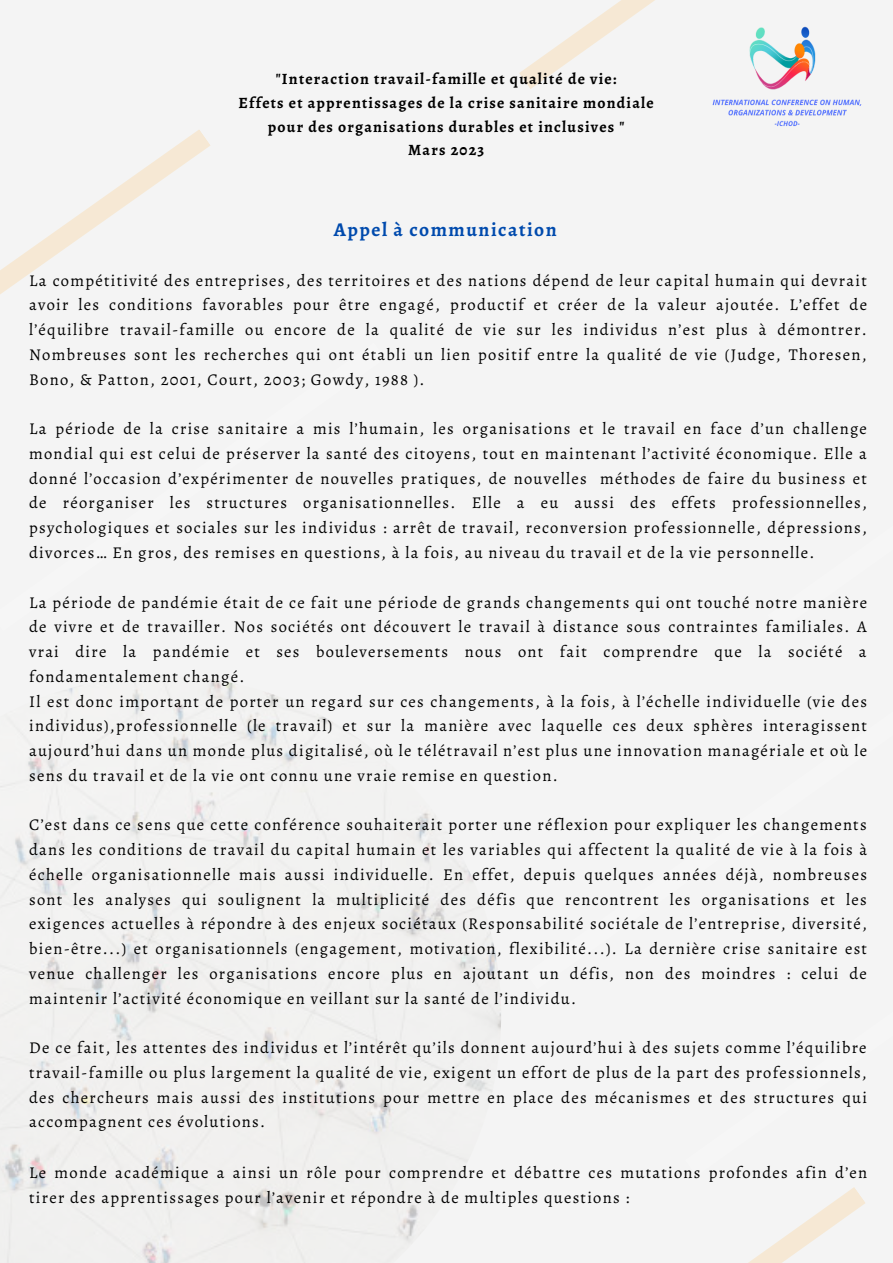
<style>
.page{position:relative;width:893px;height:1263px;background:#f4f4f4}
.page>*{position:absolute;margin:0;border:0;box-sizing:border-box;transform-origin:0 0}
.t1{font:700 19.5px "Alegreya";letter-spacing:.075em;color:#004aad}
.t2{font:16.5px/24.8px "Alegreya";letter-spacing:.075em;color:#000;text-align:justify}
.t3{font:700 15.75px/23.6px "Alegreya";letter-spacing:.075em;color:#000;text-align:center}
</style>
<div class="page">
<img style="left:0;top:679px;width:501px;height:584px">
<svg style="left:0;top:130px;width:210px;height:164px"></svg>
<svg style="left:519px;top:0;width:136px;height:89px"></svg>
<svg style="left:748px;top:1187px;width:117px;height:76px"></svg>
<img style="left:712px;top:26px;width:150px;height:100px">
<p class="t3" style="left:238px;top:67px;width:417px">"Interaction travail-famille et qualité de vie:<br>Effets et apprentissages de la crise sanitaire mondiale pour des organisations durables et inclusives "<br>Mars 2023</p>
<p class="t1" style="left:334px;top:216px;width:224px">Appel à communication</p>
<p class="t2" style="left:29px;top:268px;width:839px">La compétitivité des entreprises, des territoires et des nations dépend de leur capital humain qui devrait avoir les conditions favorables pour être engagé, productif et créer de la valeur ajoutée. L’effet de l’équilibre travail-famille ou encore de la qualité de vie sur les individus n’est plus à démontrer.<br>Nombreuses sont les recherches qui ont établi un lien positif entre la qualité de vie (Judge, Thoresen, Bono, &amp; Patton, 2001, Court, 2003; Gowdy, 1988 ).</p>
<p class="t2" style="left:29px;top:416px;width:839px">La période de la crise sanitaire a mis l’humain, les organisations et le travail en face d’un challenge mondial qui est celui de préserver la santé des citoyens, tout en maintenant l’activité économique. Elle a donné l’occasion d’expérimenter de nouvelles pratiques, de nouvelles méthodes de faire du business et de réorganiser les structures organisationnelles. Elle a eu aussi des effets professionnelles, psychologiques et sociales sur les individus : arrêt de travail, reconversion professionnelle, dépressions, divorces… En gros, des remises en questions, à la fois, au niveau du travail et de la vie personnelle.</p>
<p class="t2" style="left:29px;top:589px;width:839px;text-align:left">La période de pandémie était de ce fait une période de grands changements qui ont touché notre manière de vivre et de travailler. Nos sociétés ont découvert le travail à distance sous contraintes familiales. A vrai dire la pandémie et ses bouleversements nous ont fait comprendre que la société a fondamentalement changé.<br>Il est donc important de porter un regard sur ces changements, à la fois, à l’échelle individuelle (vie des individus),professionnelle (le travail) et sur la manière avec laquelle ces deux sphères interagissent aujourd’hui dans un monde plus digitalisé, où le télétravail n’est plus une innovation managériale et où le sens du travail et de la vie ont connu une vraie remise en question.</p>
<p class="t2" style="left:29px;top:812px;width:839px">C’est dans ce sens que cette conférence souhaiterait porter une réflexion pour expliquer les changements dans les conditions de travail du capital humain et les variables qui affectent la qualité de vie à la fois à échelle organisationnelle mais aussi individuelle. En effet, depuis quelques années déjà, nombreuses sont les analyses qui soulignent la multiplicité des défis que rencontrent les organisations et les exigences actuelles à répondre à des enjeux sociétaux (Responsabilité sociétale de l’entreprise, diversité, bien-être...) et organisationnels (engagement, motivation, flexibilité...). La dernière crise sanitaire est venue challenger les organisations encore plus en ajoutant un défis, non des moindres : celui de maintenir l’activité économique en veillant sur la santé de l’individu.</p>
<p class="t2" style="left:29px;top:1035px;width:839px">De ce fait, les attentes des individus et l’intérêt qu’ils donnent aujourd’hui à des sujets comme l’équilibre travail-famille ou plus largement la qualité de vie, exigent un effort de plus de la part des professionnels, des chercheurs mais aussi des institutions pour mettre en place des mécanismes et des structures qui accompagnent ces évolutions.</p>
<p class="t2" style="left:29px;top:1160px;width:839px">Le monde académique a ainsi un rôle pour comprendre et débattre ces mutations profondes afin d’en tirer des apprentissages pour l’avenir et répondre à de multiples questions :</p>
</div>
